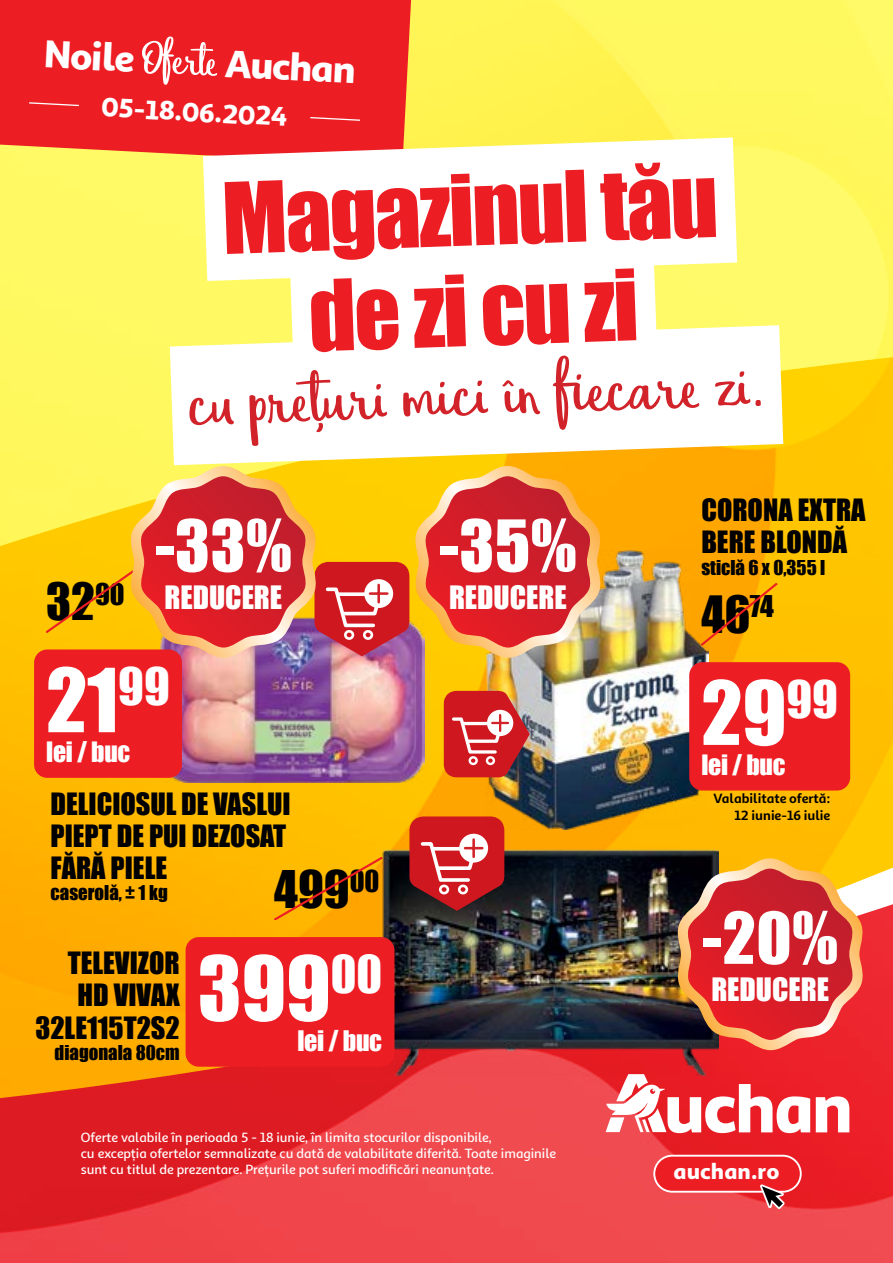
<style>
.page{position:relative;width:893px;height:1263px;background:#fff}
.page>*{position:absolute;margin:0;border:0;box-sizing:border-box;transform-origin:0 0}
.t1{font:90.9px/100.4px "Impact";color:#ed1d24;text-align:center}
.t2{font:82.35px "Impact";color:#fff}
.t3{font:81.6px "Impact";color:#fff}
.t4{font:75.75px "Eufoniem U Two";color:#d2232a}
.t5{font:65.85px "Impact";color:#fff}
.t6{font:47.7px "Impact";color:#000}
.t7{font:47.25px "Impact";color:#000}
.t8{font:900 39px "Sana Sans Alt";color:#fff}
.t9{font:29.55px "Impact";color:#fff}
.t10{font:28.2px/32.2px "Impact";color:#000}
.t11{font:900 27px "Sana Sans Alt";color:#fff}
.t12{font:25.95px "Impact";letter-spacing:-.01em;color:#fff}
.t13{font:25.8px "Impact";letter-spacing:-.01em;color:#fff}
.t14{font:900 22.5px "Sana Sans Alt";color:#fff}
.t15{font:18.75px "Impact";color:#000}
.t16{font:500 13.5px/16.2px "Sana Sans Alt";color:#fff}
.t17{font:700 13.5px/16.5px "Sana Sans Alt";color:#000;text-align:right}
.s1{font-family:"Eufoniem U Two";font-weight:400;font-size:49.5px}
</style>
<div class="page">
<img style="left:0;top:558px;width:893px;height:300px">
<img style="left:0;top:0;width:893px;height:558px">
<svg style="left:0;top:858px;width:893px;height:42px;background:#feb70f"></svg>
<img style="left:0;top:904px;width:893px;height:359px">
<div style="left:654px;top:1156px;width:147px;height:36px;background:#ed1d24;border-radius:18px"></div>
<div style="left:653px;top:1155px;width:149px;height:37px;border:2px solid #fff;border-radius:18px"></div>
<svg style="left:760px;top:1184px;width:25px;height:25px"></svg>
<svg style="left:606px;top:1074px;width:243px;height:59px"></svg>
<div style="left:0;top:0;width:411px;height:166px;background:#ed1d24"></div>
<svg style="left:28px;top:102px;width:52px;height:5px"></svg>
<svg style="left:309px;top:116px;width:52px;height:6px"></svg>
<img style="left:161px;top:658px;width:264px;height:124px">
<img style="left:383px;top:849px;width:336px;height:226px">
<div style="left:186px;top:937px;width:208px;height:130px;background:#ed1d24;border-radius:13px"></div>
<svg style="left:274px;top:857px;width:108px;height:63px;background:#feae01"></svg>
<svg style="left:409px;top:816px;width:96px;height:95px;background:#b9393c"></svg>
<div style="left:34px;top:649px;width:148px;height:129px;background:#ed1d24;border-radius:13px"></div>
<img style="left:487px;top:550px;width:222px;height:279px">
<div style="left:689px;top:662px;width:161px;height:128px;background:#ed1d24;border-radius:13px"></div>
<svg style="left:701px;top:583px;width:76px;height:62px;background:#fea801"></svg>
<img style="left:444px;top:690px;width:86px;height:88px">
<svg style="left:203px;top:138px;width:534px;height:143px"></svg>
<svg style="left:290px;top:241px;width:368px;height:84px"></svg>
<svg style="left:170px;top:325px;width:613px;height:140px"></svg>
<svg style="left:46px;top:466px;width:555px;height:192px;background:#e47732"></svg>
<svg style="left:677px;top:858px;width:187px;height:192px;background:#cc4638"></svg>
<h3 class="t8" style="left:46px;top:23px;width:314px;rotate:3deg">Noile <span class="s1">Oferte</span> Auchan</h3>
<h3 class="t11" style="left:103px;top:86px;width:187px;rotate:3deg">05-18.06.2024</h3>
<h3 class="t7" style="left:46px;top:565px;width:80px">32<sup>90</sup></h3>
<h1 class="t1" style="left:220px;top:166px;width:498px;rotate:-2deg">Magazinul tău de zi cu zi</h1>
<h3 class="t4" style="left:187px;top:355px;width:578px;rotate:-2deg">cu prețuri mici în fi ecare zi.</h3>
<h3 class="t5" style="left:155px;top:495px;width:138px">-33%</h3>
<h3 class="t9" style="left:164px;top:575px;width:119px">REDUCERE</h3>
<h3 class="t5" style="left:439px;top:495px;width:139px">-35%</h3>
<h3 class="t9" style="left:449px;top:575px;width:119px">REDUCERE</h3>
<h3 class="t10" style="left:701px;top:493px;width:166px">CORONA EXTRA<br>BERE BLONDĂ</h3>
<h3 class="t15" style="left:701px;top:553px;width:125px">sticlă 6 x 0,355 l</h3>
<h3 class="t7" style="left:701px;top:578px;width:74px">46<sup>74</sup></h3>
<h3 class="t3" style="left:46px;top:637px;width:125px">21<sup>99</sup></h3>
<h3 class="t13" style="left:46px;top:732px;width:86px">lei / buc</h3>
<h3 class="t10" style="left:51px;top:787px;width:242px">DELICIOSUL DE VASLUI<br>PIEPT DE PUI DEZOSAT<br>FĂRĂ PIELE</h3>
<h3 class="t15" style="left:51px;top:878px;width:119px">caserolă, ± 1 kg</h3>
<h3 class="t6" style="left:274px;top:852px;width:107px">499<sup>00</sup></h3>
<h3 class="t10" style="left:36px;top:946px;width:146px;text-align:right">TELEVIZOR<br>HD VIVAX<br>32LE115T2S2</h3>
<h3 class="t15" style="left:55px;top:1038px;width:127px">diagonala 80cm</h3>
<h2 class="t2" style="left:198px;top:924px;width:186px">399<sup>00</sup></h2>
<h3 class="t12" style="left:297px;top:1021px;width:86px">lei / buc</h3>
<p class="t16" style="left:81px;top:1128px;width:477px">Oferte valabile în perioada 5 - 18 iunie, în limita stocurilor disponibile,<br>cu excepția ofertelor semnalizate cu dată de valabilitate diferită. Toate imaginile sunt cu titlul de prezentare. Prețurile pot suferi modificări neanunțate.</p>
<h3 class="t3" style="left:701px;top:650px;width:138px">29<sup>99</sup></h3>
<h3 class="t13" style="left:701px;top:745px;width:86px">lei / buc</h3>
<p class="t17" style="left:713px;top:790px;width:118px">Valabilitate ofertă:<br>12 iunie-16 iulie</p>
<h3 class="t5" style="left:703px;top:887px;width:137px">-20%</h3>
<h3 class="t9" style="left:711px;top:967px;width:119px">REDUCERE</h3>
<h3 class="t14" style="left:673px;top:1153px;width:107px">auchan.ro</h3>
</div>
